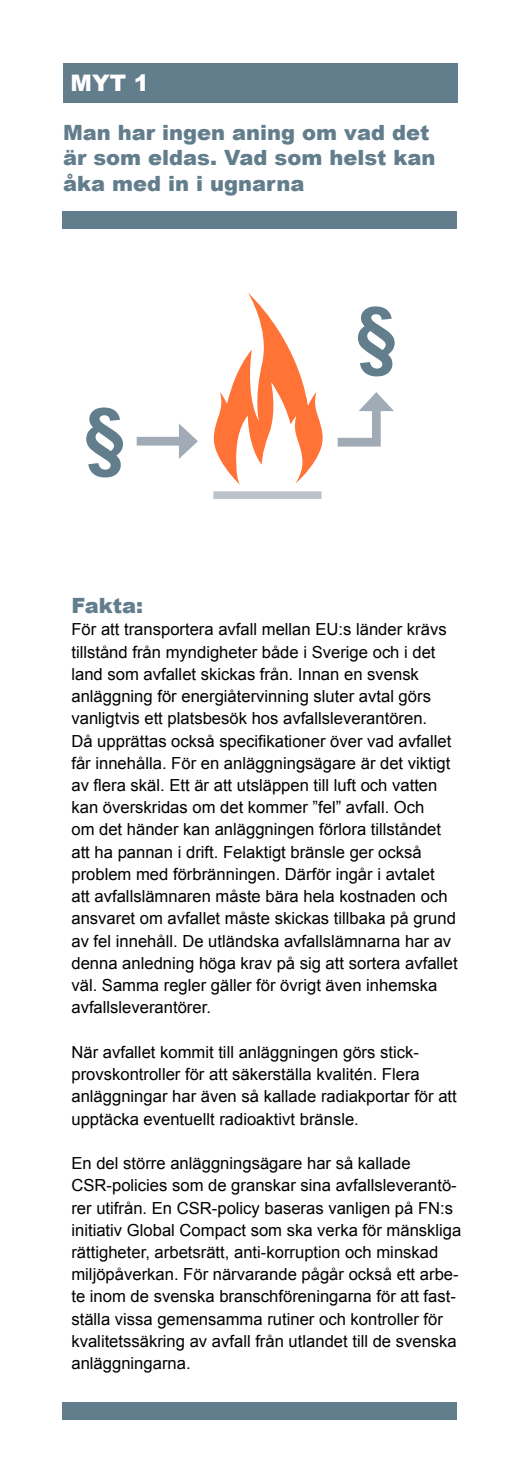
<style>
.page{position:relative;width:521px;height:1474px;background:#fff}
.page>*{position:absolute;margin:0;border:0;box-sizing:border-box;transform-origin:0 0}
.t1{font:700 74.55px "Arial";color:#627d8c}
.t2{font:900 22.75px "Arial";color:#fff}
.t3{font:900 21px/25.2px "Arial";color:#627d8c}
.t4{font:16.62px/22.2px "Arial";color:#000}
</style>
<div class="page">
<div style="left:63px;top:63px;width:395px;height:40px;background:#627d8c"></div>
<div style="left:62px;top:211px;width:395px;height:17px;background:#627d8c"></div>
<div style="left:62px;top:1402px;width:395px;height:17px;background:#627d8c"></div>
<div style="left:137px;top:437px;width:49px;height:8px;background:#a0abb6"></div>
<svg style="left:179px;top:424px;width:19px;height:35px"></svg>
<svg style="left:337px;top:392px;width:57px;height:55px"></svg>
<svg style="left:214px;top:293px;width:109px;height:191px"></svg>
<svg style="left:213px;top:491px;width:109px;height:8px"></svg>
<h2 class="t2" style="left:71px;top:66px;width:80px">MYT 1</h2>
<p class="t3" style="left:63px;top:119px;width:374px">Man har ingen aning om vad det är som eldas. Vad som helst kan åka med in i ugnarna</p>
<h1 class="t1" style="left:84px;top:394px;width:43px">§</h1>
<h1 class="t1" style="left:356px;top:293px;width:43px">§</h1>
<p class="t3" style="left:71px;top:592px;width:73px">Fakta:</p>
<p class="t4" style="left:71px;top:618px;width:388px">För att transportera avfall mellan EU:s länder krävs tillstånd från myndigheter både i Sverige och i det land som avfallet skickas från. Innan en svensk anläggning för energiåtervinning sluter avtal görs vanligtvis ett platsbesök hos avfallsleverantören.<br>Då upprättas också specifikationer över vad avfallet får innehålla. För en anläggningsägare är det viktigt av flera skäl. Ett är att utsläppen till luft och vatten kan överskridas om det kommer ”fel” avfall. Och<br>om det händer kan anläggningen förlora tillståndet att ha pannan i drift. Felaktigt bränsle ger också problem med förbränningen. Därför ingår i avtalet<br>att avfallslämnaren måste bära hela kostnaden och ansvaret om avfallet måste skickas tillbaka på grund av fel innehåll. De utländska avfallslämnarna har av denna anledning höga krav på sig att sortera avfallet väl. Samma regler gäller för övrigt även inhemska avfallsleverantörer.</p>
<p class="t4" style="left:71px;top:1040px;width:387px">När avfallet kommit till anläggningen görs stick&shy;provskontroller för att säkerställa kvalitén. Flera anläggningar har även så kallade radiakportar för att upptäcka eventuellt radioaktivt bränsle.</p>
<p class="t4" style="left:71px;top:1152px;width:391px">En del större anläggningsägare har så kallade CSR-policies som de granskar sina avfallsleverantö&shy;rer utifrån. En CSR-policy baseras vanligen på FN:s initiativ Global Compact som ska verka för mänskliga rättigheter, arbetsrätt, anti-korruption och minskad miljöpåverkan. För närvarande pågår också ett arbe&shy;te inom de svenska branschföreningarna för att fast&shy;ställa vissa gemensamma rutiner och kontroller för kvalitetssäkring av avfall från utlandet till de svenska anläggningarna.</p>
</div>
